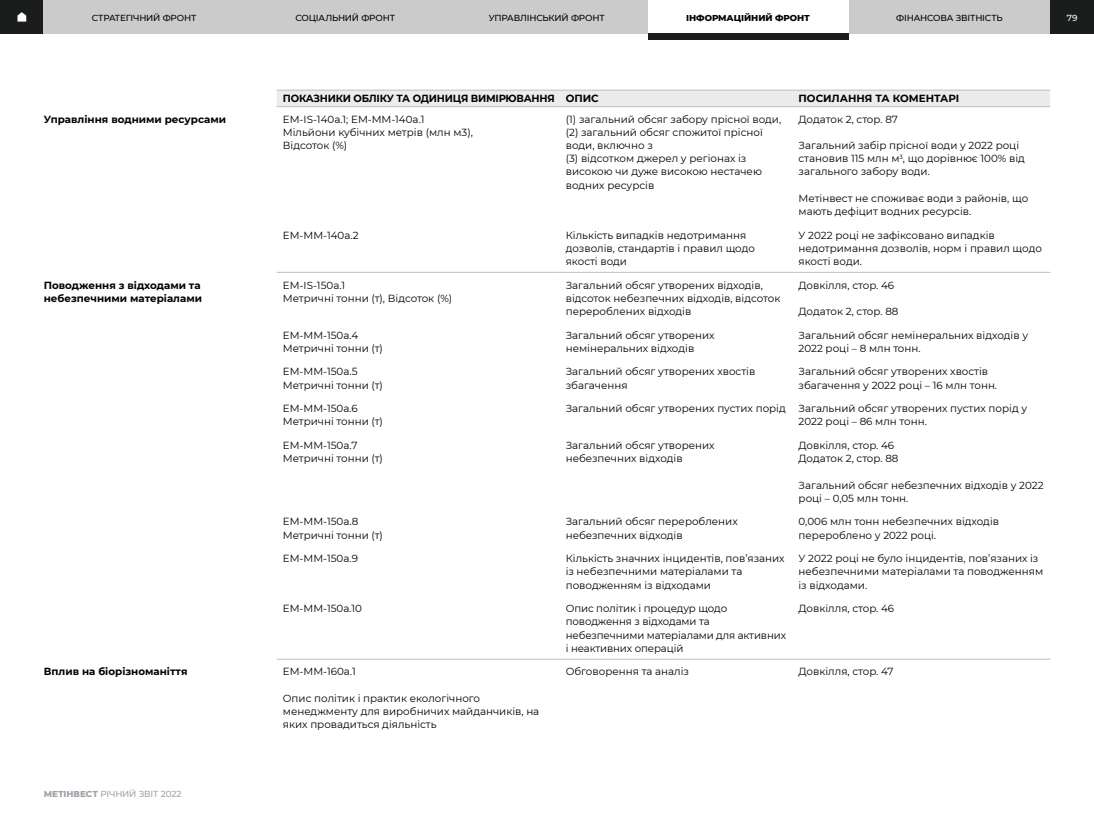
<style>
.page{position:relative;width:1094px;height:819px;background:#fff}
.page>*{position:absolute;margin:0;border:0;box-sizing:border-box;transform-origin:0 0}
.t1{font:10.31px/13.1px "Montserrat";color:#000}
.t2{font:700 10.31px/13.1px "Montserrat";color:#000}
.t3{font:700 10.31px "Montserrat";letter-spacing:-.02em;color:#000}
.t4{font:500 8.75px "Montserrat";letter-spacing:-.025em;color:#000}
.t5{font:500 8.75px "Montserrat";letter-spacing:-.025em;color:#9fa3a9}
.t6{font:800 8.75px "Montserrat";letter-spacing:-.01em;color:#000}
.t7{font:500 8.75px "Montserrat";color:#fff}
.s1{font-weight:800}
</style>
<div class="page">
<div style="left:277px;top:91px;width:773px;height:15px;background:#ebecec"></div>
<hr style="left:277px;top:90px;width:282px;height:1px;background:#bcbec0">
<hr style="left:559px;top:90px;width:233px;height:1px;background:#bcbec0">
<hr style="left:792px;top:90px;width:258px;height:1px;background:#bcbec0">
<hr style="left:277px;top:106px;width:282px;height:1px;background:#bcbec0">
<hr style="left:559px;top:106px;width:233px;height:1px;background:#bcbec0">
<hr style="left:792px;top:106px;width:258px;height:1px;background:#bcbec0">
<hr style="left:277px;top:659px;width:282px;height:1px;background:#bcbec0">
<hr style="left:559px;top:659px;width:233px;height:1px;background:#bcbec0">
<hr style="left:792px;top:659px;width:258px;height:1px;background:#bcbec0">
<hr style="left:277px;top:272px;width:282px;height:1px;background:#bcbec0">
<hr style="left:559px;top:272px;width:233px;height:1px;background:#bcbec0">
<hr style="left:792px;top:272px;width:258px;height:1px;background:#bcbec0">
<div style="left:1050px;top:0;width:44px;height:34px;background:#1b1c1c"></div>
<div style="left:0;top:0;width:44px;height:34px;background:#1b1c1c"></div>
<div style="left:44px;top:0;width:1006px;height:34px;background:#cbcbcb"></div>
<div style="left:648px;top:0;width:200px;height:34px;background:#fff"></div>
<div style="left:648px;top:34px;width:200px;height:6px;background:#1b1c1c"></div>
<svg style="left:18px;top:12px;width:8px;height:10px"></svg>
<p class="t4" style="left:92px;top:12px;width:106px">СТРАТЕГІЧНИЙ ФРОНТ</p>
<p class="t4" style="left:295px;top:12px;width:101px">СОЦІАЛЬНИЙ ФРОНТ</p>
<p class="t4" style="left:489px;top:12px;width:118px">УПРАВЛІНСЬКИЙ ФРОНТ</p>
<p class="t6" style="left:686px;top:11px;width:125px">ІНФОРМАЦІЙНИЙ ФРОНТ</p>
<p class="t4" style="left:896px;top:12px;width:108px">ФІНАНСОВА ЗВІТНІСТЬ</p>
<p class="t7" style="left:1067px;top:12px;width:12px">79</p>
<p class="t3" style="left:283px;top:91px;width:317px">ПОКАЗНИКИ ОБЛІКУ ТА ОДИНИЦЯ ВИМІРЮВАННЯ ОПИС</p>
<p class="t2" style="left:798px;top:92px;width:162px">ПОСИЛАННЯ ТА КОМЕНТАРІ</p>
<p class="t2" style="left:44px;top:112px;width:184px">Управління водними ресурсами</p>
<p class="t1" style="left:283px;top:112px;width:192px">EM-IS-140a.1; EM-MM-140a.1<br>Мільйони кубічних метрів (млн м3),<br>Відсоток (%)</p>
<p class="t1" style="left:566px;top:112px;width:217px">(1) загальний обсяг забору прісної води, (2) загальний обсяг спожитої прісної води, включно з<br>(3) відсотком джерел у регіонах із високою чи дуже високою нестачею водних ресурсів</p>
<p class="t1" style="left:798px;top:112px;width:101px">Додаток 2, стор. 87</p>
<p class="t1" style="left:798px;top:139px;width:228px">Загальний забір прісної води у 2022 році становив 115 млн м<sup>3</sup>, що дорівнює 100% від загального забору води.</p>
<p class="t1" style="left:798px;top:191px;width:231px">Метінвест не споживає води з районів, що мають дефіцит водних ресурсів.</p>
<p class="t1" style="left:283px;top:228px;width:77px">EM-MM-140a.2</p>
<p class="t1" style="left:566px;top:228px;width:191px">Кількість випадків недотримання дозволів, стандартів і правил щодо якості води</p>
<p class="t1" style="left:798px;top:228px;width:245px">У 2022 році не зафіксовано випадків недотримання дозволів, норм і правил щодо якості води.</p>
<p class="t2" style="left:44px;top:278px;width:160px">Поводження з відходами та небезпечними матеріалами</p>
<p class="t1" style="left:283px;top:278px;width:171px">EM-IS-150a.1<br>Метричні тонни (т), Відсоток (%)</p>
<p class="t1" style="left:566px;top:278px;width:216px">Загальний обсяг утворених відходів, відсоток небезпечних відходів, відсоток перероблених відходів</p>
<p class="t1" style="left:798px;top:278px;width:97px">Довкілля, стор. 46</p>
<p class="t1" style="left:798px;top:304px;width:101px">Додаток 2, стор. 88</p>
<p class="t1" style="left:283px;top:328px;width:102px">EM-MM-150a.4<br>Метричні тонни (т)</p>
<p class="t1" style="left:566px;top:328px;width:150px">Загальний обсяг утворених немінеральних відходів</p>
<p class="t1" style="left:798px;top:328px;width:231px">Загальний обсяг немінеральних відходів у<br>2022 році – 8 млн тонн.</p>
<p class="t1" style="left:283px;top:365px;width:102px">EM-MM-150a.5<br>Метричні тонни (т)</p>
<p class="t1" style="left:566px;top:365px;width:191px">Загальний обсяг утворених хвостів збагачення</p>
<p class="t1" style="left:798px;top:365px;width:200px">Загальний обсяг утворених хвостів збагачення у 2022 році – 16 млн тонн.</p>
<p class="t1" style="left:283px;top:402px;width:102px">EM-MM-150a.6<br>Метричні тонни (т)</p>
<p class="t1" style="left:798px;top:402px;width:230px;text-indent:-233px">Загальний обсяг утворених пустих порід Загальний обсяг утворених пустих порід у<br>2022 році – 86 млн тонн.</p>
<p class="t1" style="left:283px;top:438px;width:102px">EM-MM-150a.7<br>Метричні тонни (т)</p>
<p class="t1" style="left:566px;top:438px;width:150px">Загальний обсяг утворених небезпечних відходів</p>
<p class="t1" style="left:798px;top:438px;width:101px">Довкілля, стор. 46<br>Додаток 2, стор. 88</p>
<p class="t1" style="left:798px;top:478px;width:246px">Загальний обсяг небезпечних відходів у 2022 році – 0,05 млн тонн.</p>
<p class="t1" style="left:283px;top:515px;width:102px">EM-MM-150a.8<br>Метричні тонни (т)</p>
<p class="t1" style="left:566px;top:515px;width:174px">Загальний обсяг перероблених небезпечних відходів</p>
<p class="t1" style="left:798px;top:515px;width:202px">0,006 млн тонн небезпечних відходів перероблено у 2022 році.</p>
<p class="t1" style="left:283px;top:552px;width:77px">EM-MM-150a.9</p>
<p class="t1" style="left:566px;top:552px;width:220px">Кількість значних інцидентів, пов’язаних із небезпечними матеріалами та поводженням із відходами</p>
<p class="t1" style="left:798px;top:552px;width:246px">У 2022 році не було інцидентів, пов’язаних із небезпечними матеріалами та поводженням із відходами.</p>
<p class="t1" style="left:283px;top:602px;width:81px">EM-MM-150a.10</p>
<p class="t1" style="left:566px;top:602px;width:222px">Опис політик і процедур щодо поводження з відходами та небезпечними матеріалами для активних і неактивних операцій</p>
<p class="t1" style="left:798px;top:602px;width:97px">Довкілля, стор. 46</p>
<p class="t2" style="left:44px;top:664px;width:145px">Вплив на біорізноманіття</p>
<p class="t1" style="left:283px;top:665px;width:74px">EM-MM-160a.1</p>
<p class="t1" style="left:283px;top:691px;width:258px">Опис політик і практик екологічного менеджменту для виробничих майданчиків, на яких провадиться діяльність</p>
<p class="t5" style="left:44px;top:788px;width:139px"><span class="s1">МЕТІНВЕСТ</span> РІЧНИЙ ЗВІТ 2022</p>
<p class="t1" style="left:566px;top:665px;width:125px">Обговорення та аналіз</p>
<p class="t1" style="left:798px;top:665px;width:96px">Довкілля, стор. 47</p>
</div>
